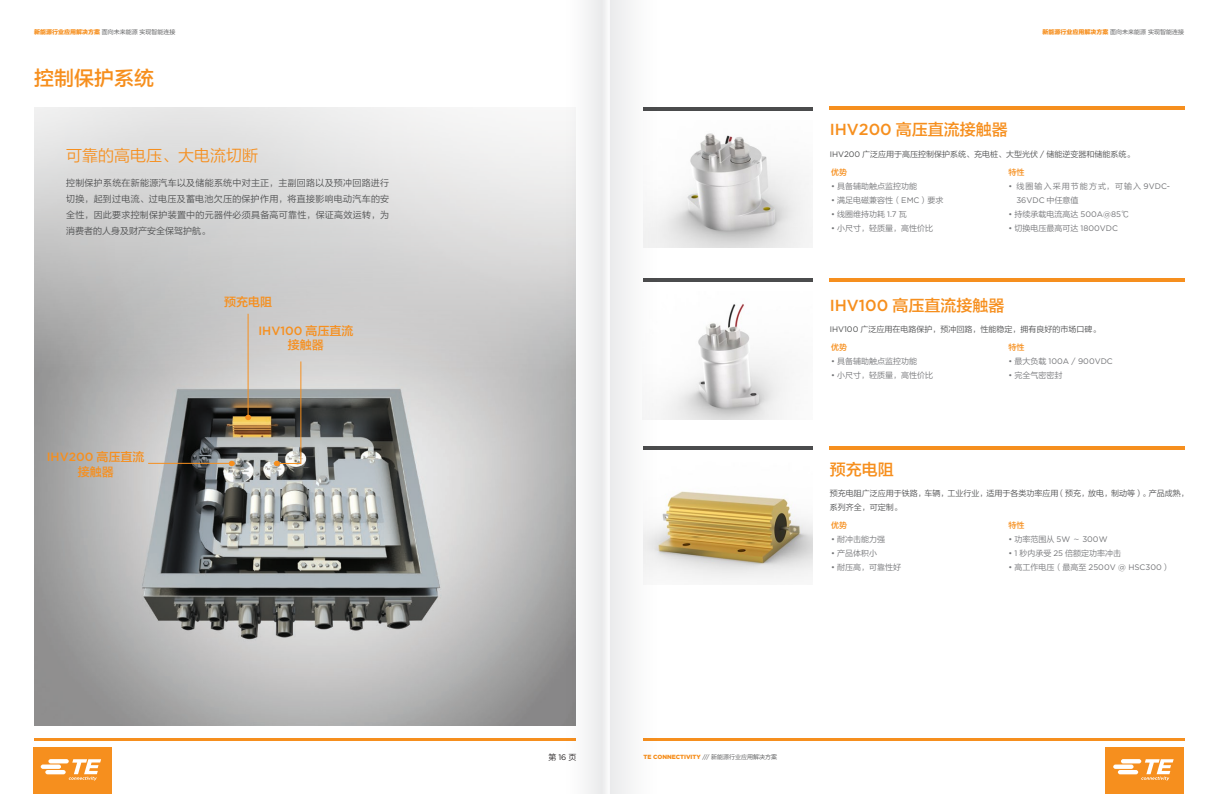
<style>
.page{position:relative;width:1219px;height:794px;background:#fff}
.page>*{position:absolute;margin:0;border:0;box-sizing:border-box;transform-origin:0 0}
.t1{font:20px "FZLTZHJW GB1 0";color:#f68f1e}
.t2{font:16px "FZLTZHJW GB1 0";color:#f68f1e}
.t3{font:16px "FZLTXIHK GBK1 0";color:#f68f1e}
.t4{font:12px/14.4px "FZLTZHJW GB1 0";color:#f68f1e;text-align:center}
.t5{font:500 12px "Gotham";color:#f68f1e}
.t6{font:9px/16px "FZLTXIHK GBK1 0";letter-spacing:.03em;color:#4b4c4d;text-align:justify}
.t7{font:8px "FZLTXIHK GBK1 0";color:#717275}
.t8{font:8px/14px "FZLTXIHK GBK1 0";color:#4b4c4d}
.t9{font:8px "Gotham";color:#717275}
.t10{font:8px/14px "FZLTXIHK GBK1 0";letter-spacing:.135em;color:#717275}
.t11{font:8px "FZLTZHJW GB1 0";color:#f68f1e}
.t12{font:8px "FZLTXIHK GBK1 0";color:#231f20}
.t13{font:6px "FZLTXIHK GBK1 0";color:#4b4c4d}
.t14{font:900 6px "Gotham";color:#f68f1e}
.s1{font-family:"FZLTTHJW GB1 0";color:#f68f1e}
.s2{font-family:"Gotham";font-weight:500}
.s3{font-family:"FZLTZHJW GB1 0";font-weight:400}
.s4{font-family:"Gotham"}
.s5{font-family:"FZLTXIHK GBK1 0"}
.s6{font-weight:400;color:#4b4c4d}
.s7{font-family:"FZLTXIHK GBK1 0";font-weight:400;color:#4b4c4d}
</style>
<div class="page">
<img style="left:34px;top:371px;width:527px;height:355px">
<svg style="left:34px;top:108px;width:527px;height:263px;background:#d4d3d3"></svg>
<hr style="left:643px;top:446px;width:170px;height:4px;background:#4b4c4d">
<hr style="left:830px;top:106px;width:355px;height:4px;background:#f68f1e">
<hr style="left:830px;top:446px;width:355px;height:4px;background:#f68f1e">
<hr style="left:830px;top:278px;width:355px;height:4px;background:#f68f1e">
<img style="left:658px;top:491px;width:155px;height:89px">
<hr style="left:643px;top:107px;width:170px;height:4px;background:#4b4c4d">
<img style="left:658px;top:133px;width:155px;height:115px">
<hr style="left:643px;top:278px;width:170px;height:4px;background:#4b4c4d">
<svg style="left:229px;top:461px;width:6px;height:5px"></svg>
<svg style="left:245px;top:415px;width:6px;height:5px"></svg>
<hr style="left:248px;top:314px;width:1px;height:102px;background:#f68f1e">
<hr style="left:148px;top:463px;width:84px;height:1px;background:#f68f1e">
<svg style="left:274px;top:361px;width:27px;height:105px;background:#918f89"></svg>
<img style="left:661px;top:303px;width:128px;height:116px">
<hr style="left:34px;top:738px;width:541px;height:2px;background:#f68f1e">
<hr style="left:644px;top:738px;width:541px;height:2px;background:#f68f1e">
<div style="left:33px;top:747px;width:78px;height:47px;background:#f68f1e"></div>
<svg style="left:41px;top:759px;width:60px;height:21px"></svg>
<div style="left:1106px;top:747px;width:78px;height:47px;background:#f68f1e"></div>
<svg style="left:1113px;top:759px;width:61px;height:21px"></svg>
<div style="left:609px;top:0;width:49px;height:794px;background:#f5f5f6"></div>
<svg style="left:561px;top:0;width:45px;height:794px"></svg>
<p class="t13" style="left:34px;top:28px;width:143px"><span class="s1">新能源行业应用解决方案</span>面向未来能源实现智能连接</p>
<p class="t13" style="left:1042px;top:28px;width:143px"><span class="s1">新能源行业应用解决方案</span>面向未来能源实现智能连接</p>
<p class="t1" style="left:34px;top:67px;width:121px">控制保护系统</p>
<p class="t3" style="left:66px;top:147px;width:193px">可靠的高电压、大电流切断</p>
<p class="t6" style="left:66px;top:175px;width:325px">控制保护系统在新能源汽车以及储能系统中对主正，主副回路以及预冲回路进行切换，起到过电流、过电压及蓄电池欠压的保护作用，将直接影响电动汽车的安全性，因此要求控制保护装置中的元器件必须具备高可靠性，保证高效运转，为消费者的人身及财产安全保驾护航。</p>
<p class="t4" style="left:224px;top:295px;width:49px">预充电阻</p>
<p class="t4" style="left:47px;top:450px;width:99px"><span class="s2">IHV200</span> 高压直流接触器</p>
<p class="t5" style="left:258px;top:324px;width:97px">IHV100 <span class="s3">高压直流</span></p>
<p class="t4" style="left:288px;top:338px;width:37px">接触器</p>
<p class="t2" style="left:830px;top:121px;width:180px"><span class="s2">IHV200</span> 高压直流接触器</p>
<p class="t8" style="left:830px;top:147px;width:306px"><span class="s4">IHV200</span> 广泛应用于高压控制保护系统、充电桩、大型光伏 <span class="s4">/</span> 储能逆变器和储能系统。</p>
<p class="t11" style="left:831px;top:168px;width:17px">优势</p>
<p class="t7" style="left:831px;top:182px;width:88px"><span class="s4">•</span> 具备辅助触点监控功能</p>
<p class="t7" style="left:831px;top:196px;width:114px"><span class="s4">•</span> 满足电磁兼容性（<span class="s4">EMC</span>）要求</p>
<p class="t7" style="left:831px;top:210px;width:77px"><span class="s4">•</span> 线圈维持功耗 <span class="s4">1.7</span> 瓦</p>
<p class="t7" style="left:831px;top:224px;width:104px"><span class="s4">•</span> 小尺寸，轻质量，高性价比</p>
<p class="t11" style="left:1008px;top:168px;width:17px">特性</p>
<p class="t10" style="left:1016px;top:179px;width:155px;text-indent:-8px"><span class="s4">•</span> 线圈输入采用节能方式，可输入 <span class="s4">9VDC-<br>36VDC</span> 中任意值</p>
<p class="t7" style="left:1008px;top:210px;width:122px"><span class="s4">•</span> 持续承载电流高达 <span class="s4">500A@85</span>℃</p>
<p class="t9" style="left:1008px;top:224px;width:111px">• <span class="s5">切换电压最高可达</span> 1800VDC</p>
<p class="t2" style="left:830px;top:296px;width:176px"><span class="s2">IHV100</span> 高压直流接触器</p>
<p class="t8" style="left:830px;top:323px;width:272px"><span class="s4">IHV100</span> 广泛应用在电路保护，预冲回路，性能稳定，拥有良好的市场口碑。</p>
<p class="t11" style="left:831px;top:343px;width:17px">优势</p>
<p class="t7" style="left:831px;top:357px;width:88px"><span class="s4">•</span> 具备辅助触点监控功能</p>
<p class="t7" style="left:831px;top:371px;width:104px"><span class="s4">•</span> 小尺寸，轻质量，高性价比</p>
<p class="t11" style="left:1008px;top:343px;width:17px">特性</p>
<p class="t9" style="left:1008px;top:357px;width:106px">• <span class="s5">最大负载</span> 100A / 900VDC</p>
<p class="t7" style="left:1008px;top:371px;width:56px"><span class="s4">•</span> 完全气密密封</p>
<p class="t2" style="left:830px;top:460px;width:65px">预充电阻</p>
<p class="t8" style="left:830px;top:486px;width:361px">预充电阻广泛应用于铁路，车辆，工业行业，适用于各类功率应用（预充，放电，制动等）。产品成熟，系列齐全，可定制。</p>
<p class="t11" style="left:831px;top:521px;width:17px">优势</p>
<p class="t7" style="left:831px;top:535px;width:56px"><span class="s4">•</span> 耐冲击能力强</p>
<p class="t7" style="left:831px;top:549px;width:48px"><span class="s4">•</span> 产品体积小</p>
<p class="t7" style="left:831px;top:563px;width:72px"><span class="s4">•</span> 耐压高，可靠性好</p>
<p class="t11" style="left:1008px;top:521px;width:17px">特性</p>
<p class="t9" style="left:1008px;top:535px;width:101px">• <span class="s5">功率范围从</span> 5W <span class="s5">～</span> 300W</p>
<p class="t7" style="left:1008px;top:549px;width:114px"><span class="s4">• 1</span> 秒内承受 <span class="s4">25</span> 倍额定功率冲击</p>
<p class="t9" style="left:1008px;top:563px;width:163px">• <span class="s5">高工作电压（最高至</span> 2500V @ HSC300<span class="s5">）</span></p>
<p class="t12" style="left:548px;top:753px;width:30px">第<span class="s4">16</span>页</p>
<p class="t14" style="left:643px;top:753px;width:135px">TE CONNECTIVITY <span class="s6">///</span> <span class="s7">新能源行业应用解决方案</span></p>
</div>
